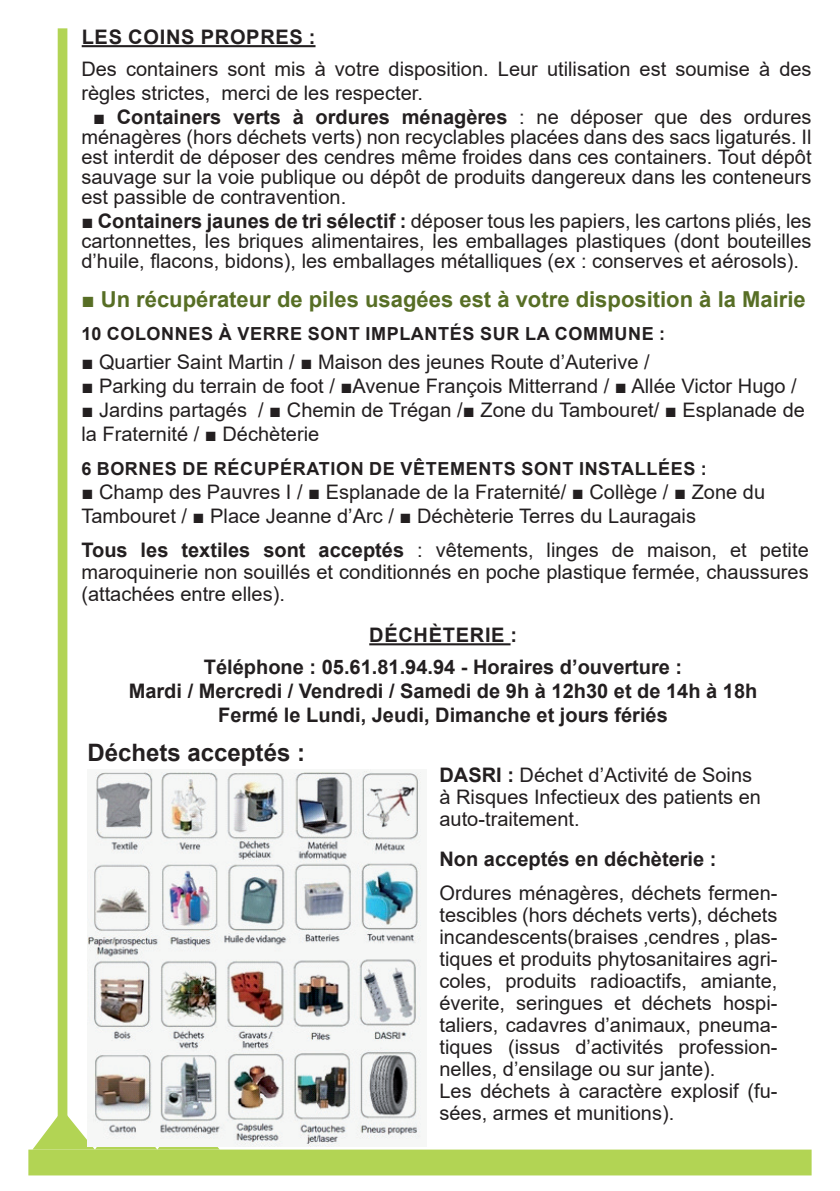
<style>
.page{position:relative;width:840px;height:1191px;background:#fff}
.page>*{position:absolute;margin:0;border:0;box-sizing:border-box;transform-origin:0 0}
.t1{font:700 24px "Arial";color:#231f20}
.t2{font:700 22px "Arial";color:#576e25}
.t3{font:20px/22px "Arial";color:#231f20}
.t4{font:700 20px/32px "Arial";color:#231f20;text-align:center}
.t5{font:700 20px "Arial";letter-spacing:.035em;color:#231f20}
.t6{font:700 18px "Arial";letter-spacing:.035em;color:#231f20}
.s1{font-weight:700}
.s2{font-weight:400}
</style>
<div class="page">
<div style="left:28px;top:1149px;width:783px;height:26px;background:#b2d454;border:3px solid #b2d454"></div>
<svg style="left:33px;top:1109px;width:186px;height:40px"></svg>
<div style="left:58px;top:28px;width:9px;height:1092px;background:#b2d455"></div>
<hr style="left:82px;top:45px;width:233px;height:2px;background:#231f20">
<hr style="left:369px;top:643px;width:141px;height:2px;background:#231f20">
<img style="left:87px;top:769px;width:334px;height:377px">
<p class="t5" style="left:82px;top:23px;width:235px">Les coins propres :</p>
<p class="t3" style="left:81px;top:57px;width:731px;line-height:24px">Des containers sont mis à votre disposition. Leur utilisation est soumise à des règles strictes, merci de les respecter.</p>
<p class="t3" style="left:81px;top:107px;width:731px;line-height:20px;text-align:justify;text-indent:12px">■ <span class="s1">Containers verts à ordures ménagères</span> : ne déposer que des ordures ménagères (hors déchets verts) non recyclables placées dans des sacs ligaturés. Il est interdit de déposer des cendres même froides dans ces containers. Tout dépôt sauvage sur la voie publique ou dépôt de produits dangereux dans les conteneurs est passible de contravention.</p>
<p class="t3" style="left:81px;top:211px;width:731px;line-height:20px;text-align:justify">■ <span class="s1">Containers jaunes de tri sélectif :</span> déposer tous les papiers, les cartons pliés, les cartonnettes, les briques alimentaires, les emballages plastiques (dont bouteilles d’huile, flacons, bidons), les emballages métalliques (ex : conserves et aérosols).</p>
<p class="t2" style="left:81px;top:284px;width:725px"><span class="s2">■</span> Un récupérateur de piles usagées est à votre disposition à la Mairie</p>
<p class="t6" style="left:81px;top:321px;width:303px">10 Colonnes à verre sont impl</p>
<p class="t6" style="left:411px;top:321px;width:255px">antés sur la comm une :</p>
<p class="t3" style="left:81px;top:350px;width:569px">■ Quartier Saint Martin / ■ Maison des jeunes Route d’Auterive /</p>
<p class="t3" style="left:81px;top:374px;width:716px">■ Parking du terrain de foot / ■Avenue François Mitterrand / ■ Allée Victor Hugo /</p>
<p class="t3" style="left:81px;top:397px;width:724px;line-height:24px">■ Jardins partagés / ■ Chemin de Trégan /■ Zone du Tambouret/ ■ Esplanade de la Fraternité / ■ Déchèterie</p>
<p class="t6" style="left:81px;top:455px;width:626px">6 Bornes de récupération de vêtements sont installées :</p>
<p class="t3" style="left:81px;top:479px;width:685px;line-height:24px">■ Champ des Pauvres I / ■ Esplanade de la Fraternité/ ■ Collège / ■ Zone du<br>Tambouret / ■ Place Jeanne d’Arc / ■ Déchèterie Terres du Lauragais</p>
<p class="t3" style="left:81px;top:538px;width:728px;text-align:justify"><span class="s1">Tous les textiles sont acceptés</span> : vêtements, linges de maison, et petite maroquinerie non souillés et conditionnés en poche plastique fermée, chaussures (attachées entre elles).</p>
<p class="t4" style="left:204px;top:619px;width:479px">Déchèterie :<br>Téléphone : 05.61.81.94.94 - Horaires d’ouverture :</p>
<p class="t4" style="left:129px;top:679px;width:630px;line-height:24px">Mardi / Mercredi / Vendredi / Samedi de 9h à 12h30 et de 14h à 18h<br>Fermé le Lundi, Jeudi, Dimanche et jours fériés</p>
<p class="t1" style="left:87px;top:735px;width:219px">Déchets acceptés :</p>
<p class="t3" style="left:439px;top:764px;width:323px;text-indent:68px"><span class="s1">:</span> Déchet d’Activité de Soins à Risques Infectieux des patients en auto-traitement.</p>
<p class="t4" style="left:439px;top:843px;width:278px">Non acceptés en déchèterie :</p>
<p class="t3" style="left:439px;top:882px;width:339px">Ordures ménagères, déchets fermen&shy;tescibles (hors déchets verts), déchets incandescents(braises ,cendres , plas&shy;tiques et produits phytosanitaires agri&shy;coles, produits radioactifs, amiante, éverite, seringues et déchets hospi&shy;taliers, cadavres d’animaux, pneuma&shy;tiques (issus d’activités profession&shy;nelles, d’ensilage ou sur jante).<br>Les déchets à caractère explosif (fu&shy;sées, armes et munitions).</p>
<p class="t4" style="left:439px;top:759px;width:13px">DASRI</p>
</div>
